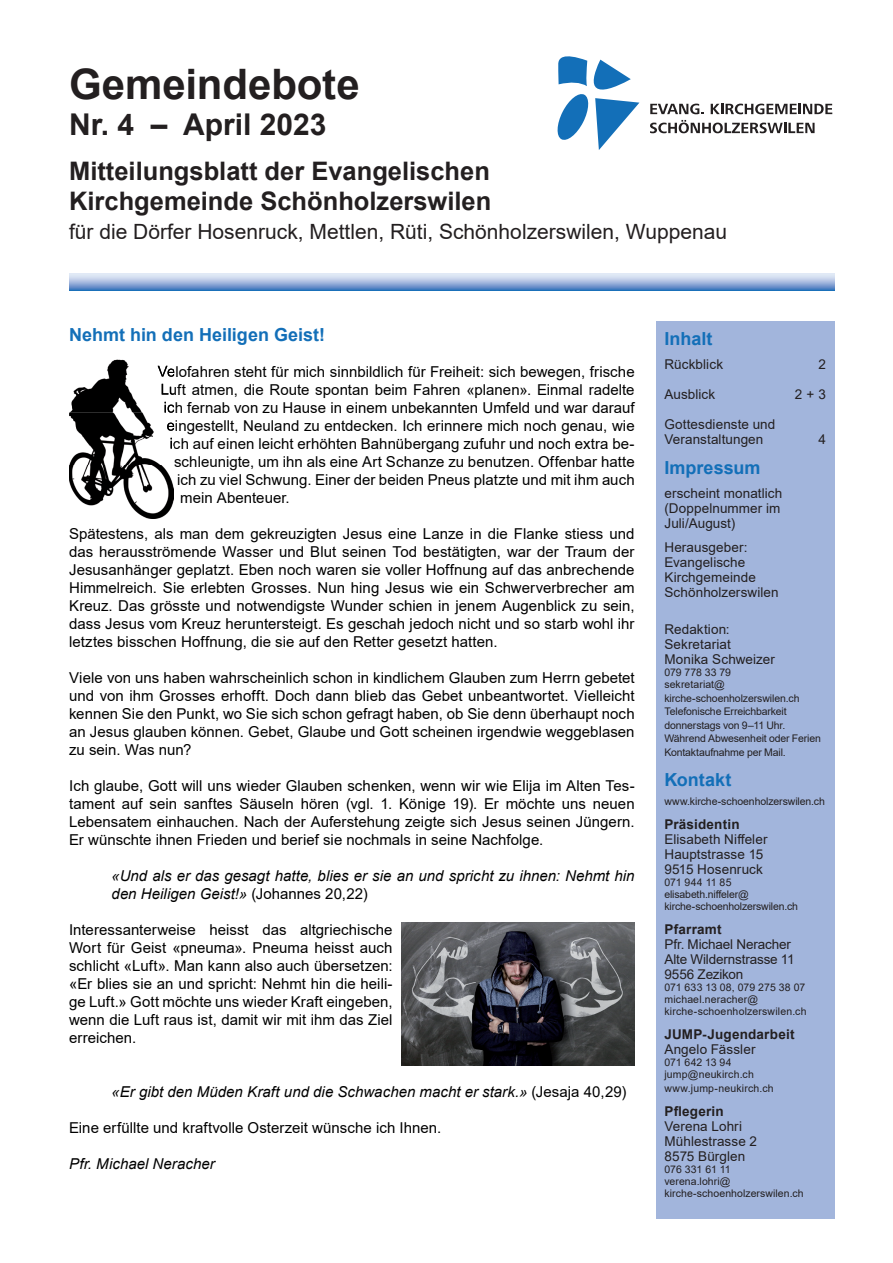
<style>
.page{position:relative;width:893px;height:1263px;background:#fff}
.page>*{position:absolute;margin:0;border:0;box-sizing:border-box;transform-origin:0 0}
.t1{font:700 42px "Arial";color:#231f20}
.t2{font:700 30px "Arial";color:#231f20}
.t3{font:700 25.5px/30px "Arial";color:#231f20}
.t4{font:21px "Arial";color:#231f20}
.t5{font:700 18px "Arial";color:#136fb8}
.t6{font:15px/18px "Arial";letter-spacing:.005em;color:#000;text-align:justify}
.t7{font:italic 15px/18px "Arial";color:#000}
.t8{font:13.5px/15px "Arial";letter-spacing:.005em;color:#231f20}
.t9{font:700 13.5px "Arial";letter-spacing:.015em;color:#231f20}
.t10{font:10.5px/12px "Arial";letter-spacing:-.005em;color:#231f20}
.t11{font:10.5px/12px "Arial";letter-spacing:.015em;color:#231f20}
.s1{font-style:normal}
</style>
<div class="page">
<div style="left:656px;top:321px;width:178px;height:897px;background:#a2b5dc"></div>
<svg style="left:69px;top:273px;width:765px;height:17px;background:#a3bade"></svg>
<svg style="left:558px;top:56px;width:81px;height:94px"></svg>
<svg style="left:650px;top:104px;width:54px;height:10px"></svg>
<svg style="left:711px;top:104px;width:121px;height:10px"></svg>
<svg style="left:650px;top:120px;width:165px;height:13px"></svg>
<img style="left:69px;top:360px;width:104px;height:158px">
<img style="left:158px;top:366px;width:15px;height:14px">
<svg style="left:162px;top:384px;width:11px;height:29px"></svg>
<img style="left:167px;top:420px;width:6px;height:14px">
<svg style="left:171px;top:438px;width:2px;height:14px"></svg>
<img style="left:401px;top:923px;width:234px;height:142px">
<h1 class="t1" style="left:69px;top:54px;width:292px">Gemeindebote</h1>
<h2 class="t2" style="left:69px;top:103px;width:259px">Nr. 4 – April 2023</h2>
<h3 class="t3" style="left:69px;top:157px;width:424px">Mitteilungsblatt der Evangelischen<br>Kirchgemeinde Schönholzerswilen</h3>
<h3 class="t4" style="left:69px;top:217px;width:659px">für die Dörfer Hosenruck, Mettlen, Rüti, Schönholzerswilen, Wuppenau</h3>
<p class="t5" style="left:69px;top:321px;width:257px">Nehmt hin den Heiligen Geist!</p>
<p class="t6" style="left:158px;top:362px;width:479px">Velofahren steht für mich sinnbildlich für Freiheit: sich bewegen, frische</p>
<p class="t6" style="left:161px;top:380px;width:475px">Luft atmen, die Route spontan beim Fahren «planen». Einmal radelte</p>
<p class="t6" style="left:164px;top:398px;width:473px">ich fernab von zu Hause in einem unbekannten Umfeld und war darauf</p>
<p class="t6" style="left:167px;top:416px;width:470px">eingestellt, Neuland zu entdecken. Ich erinnere mich noch genau, wie</p>
<p class="t6" style="left:170px;top:434px;width:466px">ich auf einen leicht erhöhten Bahnübergang zufuhr und noch extra be-</p>
<p class="t6" style="left:174px;top:452px;width:462px">schleunigte, um ihn als eine Art Schanze zu benutzen. Offenbar hatte</p>
<p class="t6" style="left:177px;top:470px;width:459px">ich zu viel Schwung. Einer der beiden Pneus platzte und mit ihm auch</p>
<p class="t6" style="left:180px;top:488px;width:111px">mein Abenteuer.</p>
<p class="t6" style="left:69px;top:524px;width:567px">Spätestens, als man dem gekreuzigten Jesus eine Lanze in die Flanke stiess und das herausströmende Wasser und Blut seinen Tod bestätigten, war der Traum der Jesusanhänger geplatzt. Eben noch waren sie voller Hoffnung auf das anbrechende Himmelreich. Sie erlebten Grosses. Nun hing Jesus wie ein Schwerverbrecher am Kreuz. Das grösste und notwendigste Wunder schien in jenem Augenblick zu sein, dass Jesus vom Kreuz heruntersteigt. Es geschah jedoch nicht und so starb wohl ihr letztes bisschen Hoffnung, die sie auf den Retter gesetzt hatten.</p>
<p class="t6" style="left:69px;top:668px;width:567px">Viele von uns haben wahrscheinlich schon in kindlichem Glauben zum Herrn gebetet und von ihm Grosses erhofft. Doch dann blieb das Gebet unbeantwortet. Vielleicht kennen Sie den Punkt, wo Sie sich schon gefragt haben, ob Sie denn überhaupt noch an Jesus glauben können. Gebet, Glaube und Gott scheinen irgendwie weggeblasen zu sein. Was nun?</p>
<p class="t6" style="left:69px;top:776px;width:567px">Ich glaube, Gott will uns wieder Glauben schenken, wenn wir wie Elija im Alten Tes&shy;tament auf sein sanftes Säuseln hören (vgl. 1. Könige 19). Er möchte uns neuen Lebensatem einhauchen. Nach der Auferstehung zeigte sich Jesus seinen Jüngern.<br>Er wünschte ihnen Frieden und berief sie nochmals in seine Nachfolge.</p>
<p class="t7" style="left:112px;top:866px;width:524px">«Und als er das gesagt hatte, blies er sie an und spricht zu ihnen: Nehmt hin den Heiligen Geist!» <span class="s1">(Johannes 20,22)</span></p>
<p class="t6" style="left:69px;top:920px;width:325px">Interessanterweise heisst das altgriechische Wort für Geist «pneuma». Pneuma heisst auch schlicht «Luft». Man kann also auch übersetzen: «Er blies sie an und spricht: Nehmt hin die heili&shy;ge Luft.» Gott möchte uns wieder Kraft eingeben, wenn die Luft raus ist, damit wir mit ihm das Ziel erreichen.</p>
<p class="t7" style="left:112px;top:1082px;width:516px">«Er gibt den Müden Kraft und die Schwachen macht er stark.» <span class="s1">(Jesaja 40,29)</span></p>
<p class="t6" style="left:69px;top:1118px;width:374px">Eine erfüllte und kraftvolle Osterzeit wünsche ich Ihnen.</p>
<p class="t7" style="left:69px;top:1154px;width:147px">Pfr. Michael Neracher</p>
<p class="t5" style="left:664px;top:326px;width:50px">Inhalt</p>
<p class="t8" style="left:664px;top:356px;width:60px">Rückblick</p>
<p class="t8" style="left:818px;top:356px;width:9px">2</p>
<p class="t8" style="left:664px;top:386px;width:52px">Ausblick</p>
<p class="t8" style="left:795px;top:386px;width:33px">2 + 3</p>
<p class="t8" style="left:664px;top:416px;width:112px">Gottesdienste und<br>Veranstaltungen</p>
<p class="t8" style="left:818px;top:431px;width:9px">4</p>
<p class="t5" style="left:664px;top:455px;width:98px">Impressum</p>
<p class="t8" style="left:664px;top:485px;width:120px">erscheint monatlich (Doppelnummer im<br>Juli/August)</p>
<p class="t8" style="left:664px;top:539px;width:116px">Herausgeber:<br>Evangelische<br>Kirchgemeinde<br>Schönholzerswilen</p>
<p class="t8" style="left:664px;top:622px;width:112px">Redaktion:<br>Sekretariat<br>Monika Schweizer</p>
<p class="t10" style="left:664px;top:667px;width:68px">079 778 33 79 sekretariat@</p>
<p class="t10" style="left:664px;top:691px;width:158px;line-height:13.5px">kirche-schoenholzerswilen.ch<br>Telefonische Erreichbarkeit donnerstags von 9–11 Uhr.<br>Während Abwesenheit oder Ferien<br>Kontaktaufnahme per Mail.</p>
<p class="t5" style="left:664px;top:767px;width:68px">Kontakt</p>
<p class="t10" style="left:664px;top:796px;width:162px">www.kirche-schoenholzerswilen.ch</p>
<p class="t9" style="left:664px;top:815px;width:77px">Präsidentin</p>
<p class="t8" style="left:664px;top:832px;width:105px">Elisabeth Niffeler<br>Hauptstrasse 15<br>9515 Hosenruck</p>
<p class="t10" style="left:664px;top:877px;width:135px">071 944 11 85 elisabeth.niffeler@ kirche-schoenholzerswilen.ch</p>
<p class="t9" style="left:664px;top:920px;width:59px">Pfarramt</p>
<p class="t8" style="left:664px;top:937px;width:132px">Pfr. Michael Neracher<br>Alte Wildernstrasse 11<br>9556 Zezikon</p>
<p class="t11" style="left:664px;top:982px;width:144px">071 633 13 08, 079 275 38 07 michael.neracher@ kirche-schoenholzerswilen.ch</p>
<p class="t9" style="left:664px;top:1025px;width:132px">JUMP-Jugendarbeit</p>
<p class="t8" style="left:664px;top:1042px;width:93px">Angelo Fässler</p>
<p class="t11" style="left:664px;top:1057px;width:91px">071 642 13 94 jump@neukirch.ch</p>
<p class="t11" style="left:664px;top:1082px;width:111px">www.jump-neukirch.ch</p>
<p class="t9" style="left:664px;top:1102px;width:61px">Pflegerin</p>
<p class="t8" style="left:664px;top:1118px;width:94px">Verena Lohri<br>Mühlestrasse 2<br>8575 Bürglen</p>
<p class="t10" style="left:664px;top:1163px;width:141px">076 331 61 11<br>verena.lohri@ kirche-schoenholzerswilen.ch</p>
</div>
